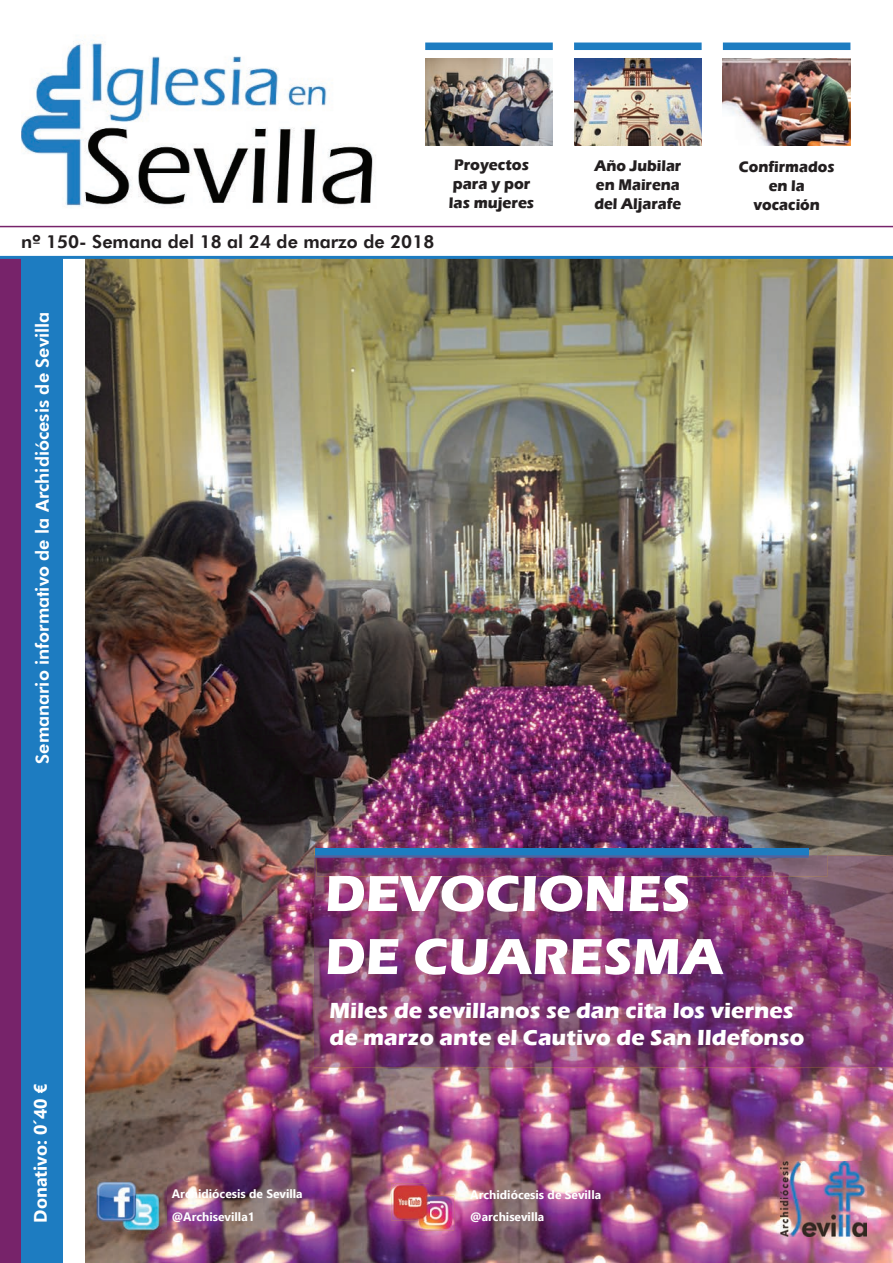
<style>
.page{position:relative;width:893px;height:1263px;background:#fff}
.page>*{position:absolute;margin:0;border:0;box-sizing:border-box;transform-origin:0 0}
.t1{font:700 52.5px/63px "Eras ITC";color:#fff}
.t2{font:700 22.5px/27px "Eras ITC";color:#fff}
.t3{font:800 18px "Futura BT";color:#fff}
.t4{font:800 18px "Futura BT";color:#231f20}
.t5{font:700 18px "Ebrima";color:#fff}
.t6{font:700 15.9px/19px "Eras ITC";color:#231f20;text-align:justify;scale:.93 1}
.t7{font:700 15.75px/18.9px "Eras ITC";color:#231f20;text-align:center;scale:.96 1}
.t8{font:700 12px/23px "Ebrima";color:#fff}
</style>
<div class="page">
<img style="left:85px;top:259px;width:808px;height:1004px">
<img style="left:21px;top:36px;width:355px;height:171px">
<div style="left:0;top:259px;width:21px;height:1004px;background:#77236a"></div>
<div style="left:21px;top:259px;width:43px;height:1004px;background:#1d7cc1"></div>
<hr style="left:0;top:226px;width:893px;height:1px;background:#77236a">
<div style="left:425px;top:43px;width:128px;height:7px;background:#1d7cc1"></div>
<div style="left:574px;top:43px;width:128px;height:7px;background:#1d7cc1"></div>
<img style="left:574px;top:59px;width:128px;height:87px">
<img style="left:425px;top:59px;width:128px;height:87px">
<img style="left:89px;top:1179px;width:77px;height:54px">
<img style="left:780px;top:1162px;width:86px;height:74px">
<img style="left:808px;top:850px;width:19px;height:5px">
<div style="left:315px;top:848px;width:493px;height:9px;background:#1d7cc1"></div>
<img style="left:418px;top:1195px;width:36px;height:35px">
<img style="left:391px;top:1183px;width:38px;height:37px">
<img style="left:418px;top:1195px;width:11px;height:25px">
<img style="left:723px;top:59px;width:127px;height:87px">
<div style="left:723px;top:43px;width:127px;height:7px;background:#1d7cc1"></div>
<hr style="left:0;top:256px;width:893px;height:3px;background:#1d7cc1">
<img style="left:314px;top:855px;width:579px;height:212px">
<img style="left:317px;top:855px;width:510px;height:21px">
<svg style="left:315px;top:855px;width:493px;height:2px"></svg>
<h3 class="t4" style="left:21px;top:230px;width:415px">nº 150- Semana del 18 al 24 de marzo de 2018</h3>
<h3 class="t7" style="left:449px;top:156px;width:90px">Proyectos para y por las mujeres</h3>
<h3 class="t3" style="left:32px;top:764px;width:454px;rotate:-90deg">Semanario informativo de la Archidiócesis de Sevilla</h3>
<h3 class="t6" style="left:594px;top:156px;width:95px">Año Jubilar en Mairena del Aljarafe</h3>
<h3 class="t6" style="left:739px;top:157px;width:104px;text-align:center">Confirmados en la vocación</h3>
<h3 class="t5" style="left:27px;top:1222px;width:141px;rotate:-90deg">Donativo: 0´40 €</h3>
<h1 class="t1" style="left:325px;top:862px;width:400px">DEVOCIONES<br>DE CUARESMA</h1>
<h2 class="t2" style="left:329px;top:997px;width:476px">Miles de sevillanos se dan cita los viernes de marzo ante el Cautivo de San Ildefonso</h2>
<p class="t8" style="left:172px;top:1182px;width:132px">Archidiócesis de Sevilla @Archisevilla1</p>
<p class="t8" style="left:470px;top:1182px;width:132px">Archidiócesis de Sevilla @archisevilla</p>
</div>
